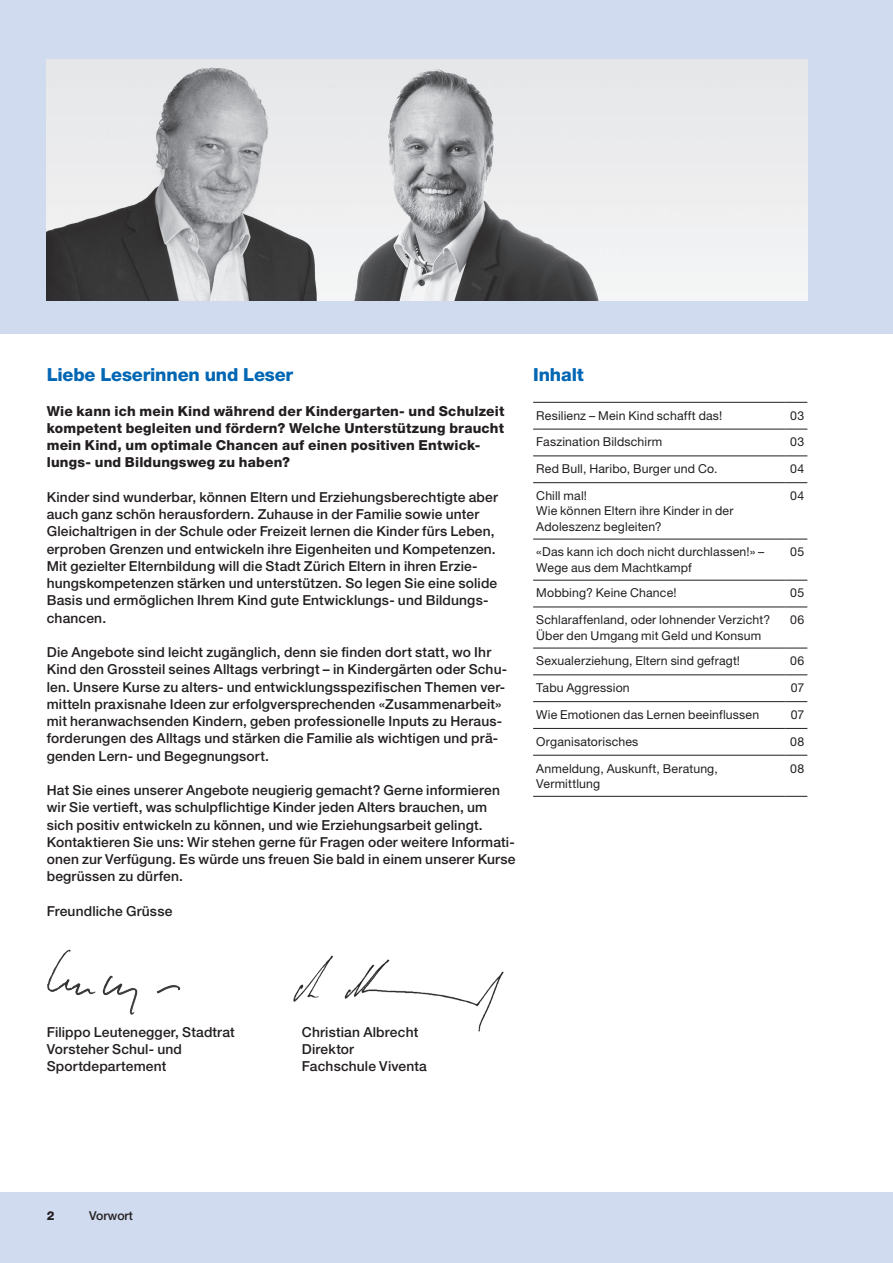
<style>
.page{position:relative;width:893px;height:1263px;background:#d1dbef}
.page>*{position:absolute;margin:0;border:0;box-sizing:border-box;transform-origin:0 0}
.t1{font:800 18px "Helvetica Neue LT Std";letter-spacing:-.01em;color:#0166b3}
._04_Text_Medium_9_2p{font:500 13.8px/17.2px "Helvetica Neue LT Std";letter-spacing:.01em;color:#231f20}
._04_Text_Medium_9_2p-2{font:800 13.8px/17.2px "Helvetica Neue LT Std";letter-spacing:.015em;color:#231f20}
._10_Tabelle_Roman_8{font:12.3px/15.3px "Helvetica Neue LT Std";letter-spacing:.015em;color:#231f20}
.t2{font:500 12.3px "Helvetica Neue LT Std";color:#231f20}
.t3{font:800 12.3px "Helvetica Neue LT Std";color:#231f20}
</style>
<div class="page">
<div style="left:0;top:334px;width:893px;height:857px;background:#fff"></div>
<svg style="left:786px;top:402px;width:21px;height:1px"></svg>
<svg style="left:786px;top:429px;width:21px;height:1px"></svg>
<svg style="left:786px;top:456px;width:21px;height:1px"></svg>
<svg style="left:786px;top:482px;width:21px;height:1px"></svg>
<svg style="left:786px;top:539px;width:21px;height:1px"></svg>
<svg style="left:786px;top:580px;width:21px;height:1px"></svg>
<svg style="left:786px;top:607px;width:21px;height:1px"></svg>
<svg style="left:786px;top:648px;width:21px;height:1px"></svg>
<svg style="left:786px;top:675px;width:21px;height:1px"></svg>
<svg style="left:786px;top:701px;width:21px;height:1px"></svg>
<svg style="left:786px;top:728px;width:21px;height:1px"></svg>
<svg style="left:786px;top:755px;width:21px;height:1px"></svg>
<hr style="left:533px;top:402px;width:253px;height:1px;background:#231f20">
<hr style="left:533px;top:429px;width:253px;height:1px;background:#231f20">
<hr style="left:533px;top:456px;width:253px;height:1px;background:#231f20">
<hr style="left:533px;top:482px;width:253px;height:1px;background:#231f20">
<hr style="left:533px;top:539px;width:253px;height:1px;background:#231f20">
<hr style="left:533px;top:580px;width:253px;height:1px;background:#231f20">
<hr style="left:533px;top:607px;width:253px;height:1px;background:#231f20">
<hr style="left:533px;top:648px;width:253px;height:1px;background:#231f20">
<hr style="left:533px;top:675px;width:253px;height:1px;background:#231f20">
<hr style="left:533px;top:701px;width:253px;height:1px;background:#231f20">
<hr style="left:533px;top:728px;width:253px;height:1px;background:#231f20">
<hr style="left:533px;top:755px;width:253px;height:1px;background:#231f20">
<hr style="left:533px;top:796px;width:253px;height:1px;background:#231f20">
<svg style="left:786px;top:796px;width:21px;height:1px"></svg>
<img style="left:47px;top:949px;width:134px;height:66px">
<img style="left:293px;top:955px;width:211px;height:77px">
<img style="left:47px;top:60px;width:761px;height:240px">
<p class="t1" style="left:47px;top:364px;width:248px">Liebe Leserinnen und Leser</p>
<p class="_04_Text_Medium_9_2p-2" style="left:47px;top:402px;width:459px">Wie kann ich mein Kind während der Kindergarten- und Schulzeit kompetent begleiten und fördern? Welche Unterstützung braucht mein Kind, um optimale Chancen auf einen positiven Entwick&shy;lungs- und Bildungsweg zu haben?</p>
<p class="_04_Text_Medium_9_2p" style="left:47px;top:488px;width:453px">Kinder sind wunderbar, können Eltern und Erziehungsberechtigte aber auch ganz schön herausfordern. Zuhause in der Familie sowie unter Gleichaltrigen in der Schule oder Freizeit lernen die Kinder fürs Leben, erproben Grenzen und entwickeln ihre Eigenheiten und Kompetenzen.<br>Mit gezielter Elternbildung will die Stadt Zürich Eltern in ihren Erzie&shy;hungskompetenzen stärken und unterstützen. So legen Sie eine solide Basis und ermöglichen Ihrem Kind gute Entwicklungs- und Bildungs&shy;chancen.</p>
<p class="_04_Text_Medium_9_2p" style="left:47px;top:643px;width:462px">Die Angebote sind leicht zugänglich, denn sie finden dort statt, wo Ihr Kind den Grossteil seines Alltags verbringt – in Kindergärten oder Schu&shy;len. Unsere Kurse zu alters- und entwicklungsspezifischen Themen ver&shy;mitteln praxisnahe Ideen zur erfolgversprechenden «Zusammenarbeit» mit heranwachsenden Kindern, geben professionelle Inputs zu Heraus&shy;forderungen des Alltags und stärken die Familie als wichtigen und prä&shy;genden Lern- und Begegnungsort.</p>
<p class="_04_Text_Medium_9_2p" style="left:47px;top:781px;width:470px">Hat Sie eines unserer Angebote neugierig gemacht? Gerne informieren wir Sie vertieft, was schulpflichtige Kinder jeden Alters brauchen, um sich positiv entwickeln zu können, und wie Erziehungsarbeit gelingt.<br>Kontaktieren Sie uns: Wir stehen gerne für Fragen oder weitere Informati&shy;onen zur Verfügung. Es würde uns freuen Sie bald in einem unserer Kurse begrüssen zu dürfen.</p>
<p class="_04_Text_Medium_9_2p" style="left:47px;top:902px;width:127px">Freundliche Grüsse</p>
<p class="t1" style="left:533px;top:364px;width:52px">Inhalt</p>
<p class="_10_Tabelle_Roman_8" style="left:536px;top:407px;width:188px">Resilienz – Mein Kind schafft das!</p>
<p class="_10_Tabelle_Roman_8" style="left:790px;top:407px;width:15px">03</p>
<p class="_10_Tabelle_Roman_8" style="left:536px;top:434px;width:127px">Faszination Bildschirm</p>
<p class="_10_Tabelle_Roman_8" style="left:790px;top:434px;width:15px">03</p>
<p class="_10_Tabelle_Roman_8" style="left:536px;top:461px;width:183px">Red Bull, Haribo, Burger und Co.</p>
<p class="_10_Tabelle_Roman_8" style="left:790px;top:461px;width:15px">04</p>
<p class="_10_Tabelle_Roman_8" style="left:536px;top:488px;width:52px">Chill mal!</p>
<p class="_10_Tabelle_Roman_8" style="left:536px;top:503px;width:199px">Wie können Eltern ihre Kinder in der<br>Adoleszenz begleiten?</p>
<p class="_10_Tabelle_Roman_8" style="left:790px;top:488px;width:15px">04</p>
<p class="_10_Tabelle_Roman_8" style="left:536px;top:544px;width:230px">«Das kann ich doch nicht durchlassen!» –<br>Wege aus dem Machtkampf</p>
<p class="_10_Tabelle_Roman_8" style="left:790px;top:544px;width:15px">05</p>
<p class="_10_Tabelle_Roman_8" style="left:536px;top:585px;width:142px">Mobbing? Keine Chance!</p>
<p class="_10_Tabelle_Roman_8" style="left:790px;top:585px;width:15px">05</p>
<p class="_10_Tabelle_Roman_8" style="left:536px;top:612px;width:235px">Schlaraffenland, oder lohnender Verzicht?</p>
<p class="_10_Tabelle_Roman_8" style="left:536px;top:627px;width:226px">Über den Umgang mit Geld und Konsum</p>
<p class="_10_Tabelle_Roman_8" style="left:790px;top:612px;width:16px">06</p>
<p class="_10_Tabelle_Roman_8" style="left:536px;top:653px;width:205px">Sexualerziehung, Eltern sind gefragt!</p>
<p class="_10_Tabelle_Roman_8" style="left:790px;top:653px;width:16px">06</p>
<p class="_10_Tabelle_Roman_8" style="left:536px;top:680px;width:95px">Tabu Aggression</p>
<p class="_10_Tabelle_Roman_8" style="left:791px;top:680px;width:15px">07</p>
<p class="_10_Tabelle_Roman_8" style="left:536px;top:707px;width:224px">Wie Emotionen das Lernen beeinflussen</p>
<p class="_10_Tabelle_Roman_8" style="left:791px;top:707px;width:15px">07</p>
<p class="_10_Tabelle_Roman_8" style="left:536px;top:733px;width:104px">Organisatorisches</p>
<p class="_10_Tabelle_Roman_8" style="left:790px;top:733px;width:15px">08</p>
<p class="_10_Tabelle_Roman_8" style="left:536px;top:760px;width:183px">Anmeldung, Auskunft, Beratung,<br>Vermittlung</p>
<p class="_10_Tabelle_Roman_8" style="left:790px;top:760px;width:15px">08</p>
<p class="_04_Text_Medium_9_2p" style="left:47px;top:1023px;width:190px">Filippo Leutenegger, Stadtrat</p>
<p class="_04_Text_Medium_9_2p" style="left:302px;top:1023px;width:118px">Christian Albrecht</p>
<p class="_04_Text_Medium_9_2p" style="left:47px;top:1040px;width:137px">Vorsteher Schul- und</p>
<p class="_04_Text_Medium_9_2p" style="left:302px;top:1040px;width:54px">Direktor</p>
<p class="_04_Text_Medium_9_2p" style="left:47px;top:1057px;width:121px">Sportdepartement</p>
<p class="_04_Text_Medium_9_2p" style="left:302px;top:1057px;width:126px">Fachschule Viventa</p>
<p class="t3" style="left:47px;top:1209px;width:9px">2</p>
<p class="t2" style="left:88px;top:1209px;width:56px">Kategorie</p>
<p class="t2" style="left:89px;top:1209px;width:45px">Vorwort</p>
</div>
